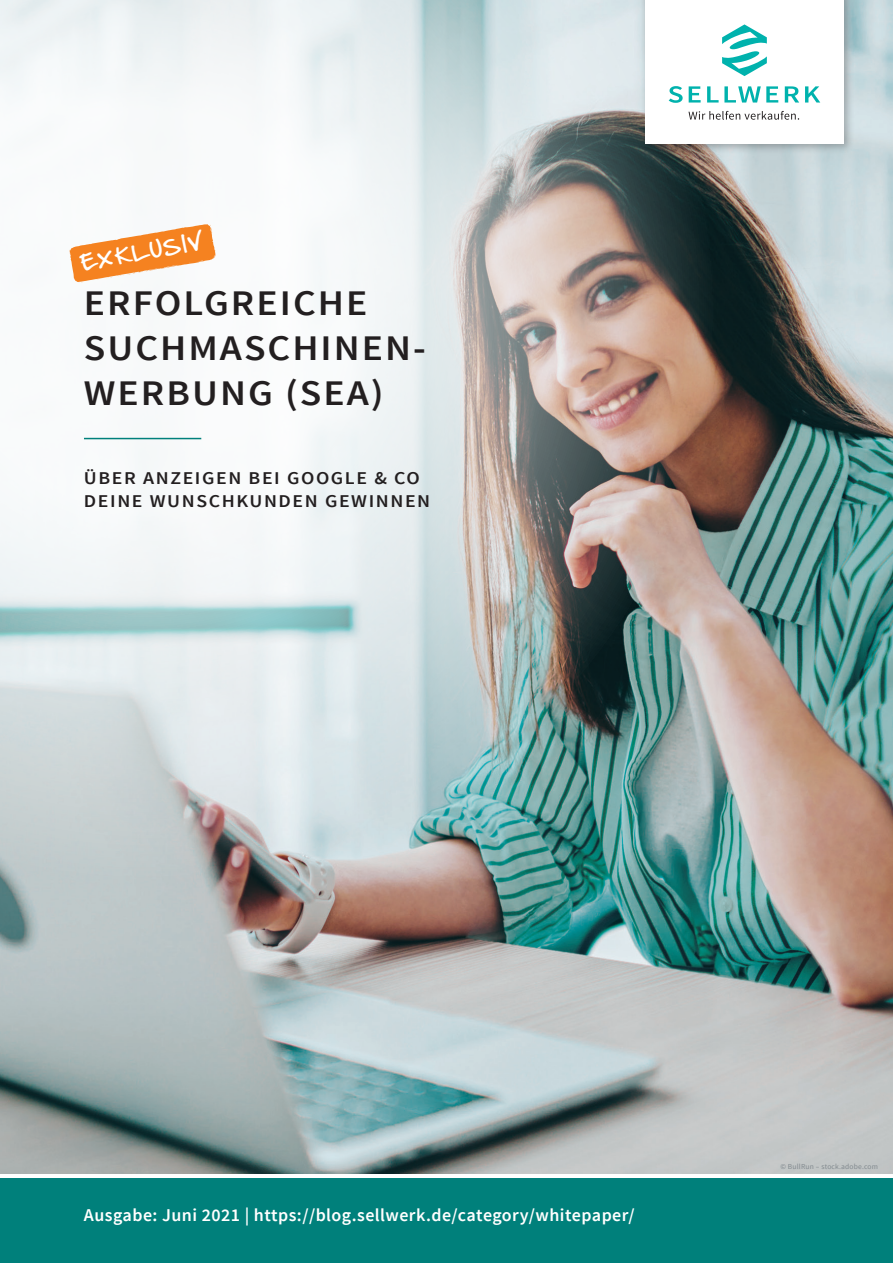
<style>
.page{position:relative;width:893px;height:1263px;background:#fff}
.page>*{position:absolute;margin:0;border:0;box-sizing:border-box;transform-origin:0 0}
.Berufsgruppen_Headli{font:600 36px/45px "Source Sans Pro";letter-spacing:.05em;color:#231f20;scale:1.1 1}
.Fußzeile_Fließtext{font:600 18px "Source Sans Pro";letter-spacing:.025em;color:#fff}
.Berufsgruppen_Subhea{font:600 18px/22.5px "Source Sans Pro";letter-spacing:.08em;color:#231f20;scale:1.1 1}
.Berufsgruppen_Subhea-2{font:18px "Hand Of Sean";color:#fff;scale:1.1 1}
.t1{font:7.5px "Source Sans Pro";letter-spacing:.025em;color:#81898e}
</style>
<div class="page">
<img style="left:0;top:0;width:893px;height:1174px">
<img style="left:0;top:0;width:714px;height:877px">
<hr style="left:84px;top:438px;width:117px;height:1px;background:#00807b">
<svg style="left:69px;top:223px;width:147px;height:59px"></svg>
<div style="left:640px;top:0;width:214px;height:155px;background:#231f20;opacity:.3"></div>
<div style="left:645px;top:0;width:198px;height:143px;background:#fff"></div>
<svg style="left:722px;top:24px;width:45px;height:52px"></svg>
<svg style="left:669px;top:86px;width:14px;height:17px"></svg>
<svg style="left:689px;top:86px;width:12px;height:17px"></svg>
<svg style="left:707px;top:86px;width:71px;height:17px"></svg>
<svg style="left:785px;top:86px;width:14px;height:17px"></svg>
<svg style="left:805px;top:86px;width:15px;height:17px"></svg>
<svg style="left:688px;top:111px;width:111px;height:9px"></svg>
<div style="left:0;top:1178px;width:893px;height:85px;background:#00807b"></div>
<p class="Berufsgruppen_Subhea-2" style="left:78px;top:247px;width:114px;rotate:-10deg">EXKLUSIV</p>
<p class="Berufsgruppen_Headli" style="left:84px;top:281px;width:312px">ERFOLGREICHE<br>SUCHMASCHINEN-<br>WERBUNG (SEA)</p>
<p class="Berufsgruppen_Subhea" style="left:84px;top:468px;width:316px">ÜBER ANZEIGEN BEI GOOGLE &amp; CO<br>DEINE WUNSCHKUNDEN GEWINNEN</p>
<p class="Fußzeile_Fließtext" style="left:84px;top:1204px;width:552px">Ausgabe: Juni 2021 | https://blog.sellwerk.de/category/whitepaper/</p>
<p class="t1" style="left:780px;top:1162px;width:99px">© BullRun – stock.adobe.com</p>
</div>
